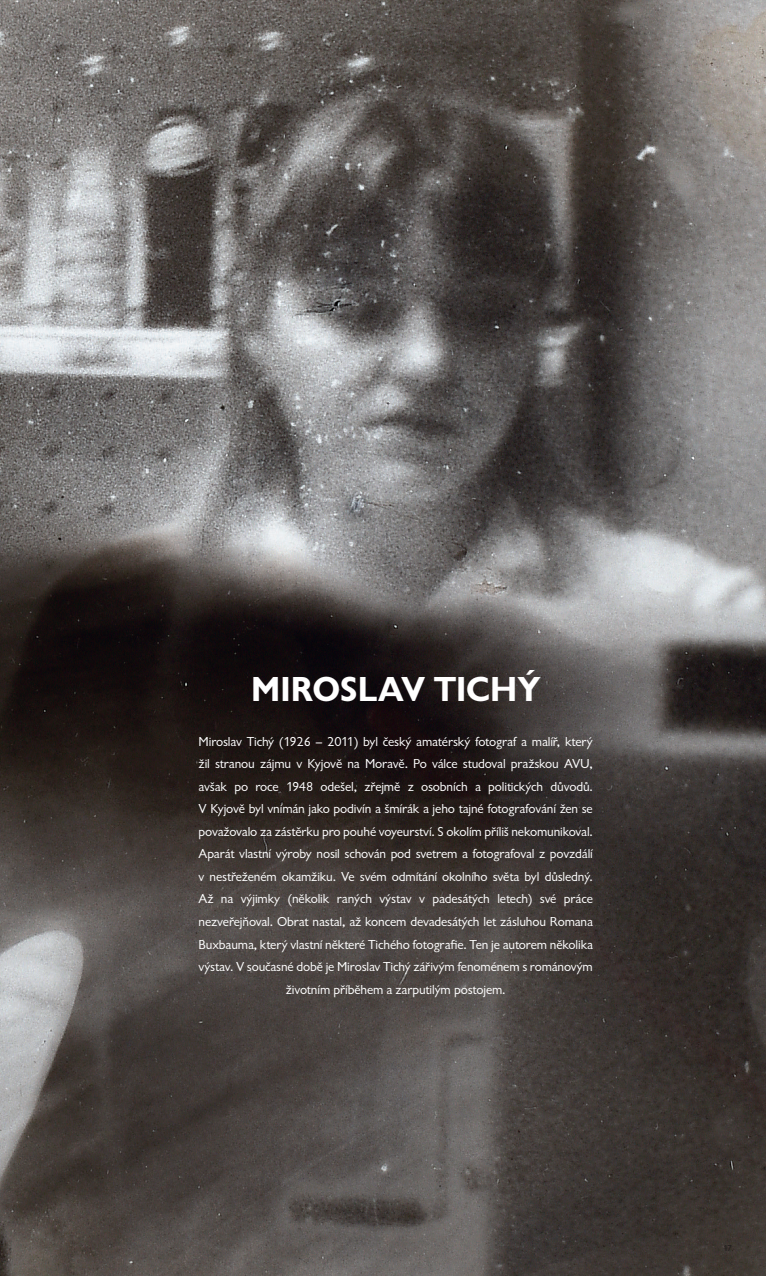
<style>
.page{position:relative;width:766px;height:1276px;background:#fff}
.page>*{position:absolute;margin:0;border:0;box-sizing:border-box;transform-origin:0 0}
.t1{font:700 36px "Giltus TOT";color:#fff}
.t2{font:13.5px/22.5px "Giltus TOT";letter-spacing:-.01em;color:#fff;text-align:center}
.t3{font:500 9px "Giltus TOT";color:#231f20}
</style>
<div class="page">
<img style="left:0;top:0;width:765px;height:1276px">
<h1 class="t1" style="left:251px;top:669px;width:291px">MIROSLAV TICHÝ</h1>
<p class="t2" style="left:198px;top:730px;width:396px">Miroslav Tichý (1926 – 2011) byl český amatérský fotograf a malíř, který žil stranou zájmu v Kyjově na Moravě. Po válce studoval pražskou AVU, avšak po roce 1948 odešel, zřejmě z osobních a politických důvodů.<br>V Kyjově byl vnímán jako podivín a šmírák a jeho tajné fotografování žen se považovalo za zástěrku pro pouhé voyeurství. S okolím příliš nekomunikoval.<br>Aparát vlastní výroby nosil schován pod svetrem a fotografoval z povzdálí v nestřeženém okamžiku. Ve svém odmítání okolního světa byl důsledný.<br>Až na výjimky (několik raných výstav v padesátých letech) své práce nezveřejňoval. Obrat nastal, až koncem devadesátých let zásluhou Romana Buxbauma, který vlastní některé Tichého fotografie. Ten je autorem několika výstav. V současné době je Miroslav Tichý zářivým fenoménem s románovým životním příběhem a zarputilým postojem.</p>
<p class="t3" style="left:723px;top:1243px;width:10px">17</p>
</div>
